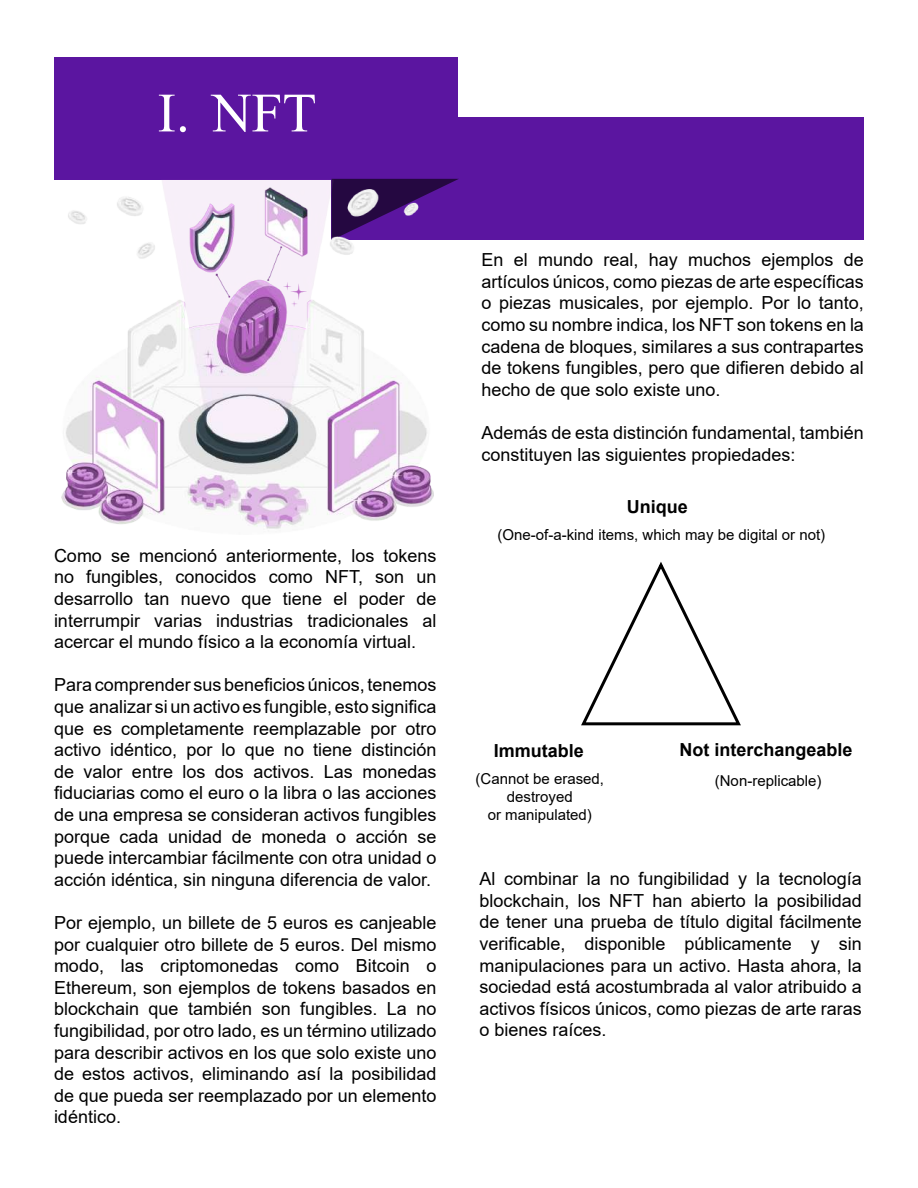
<style>
.page{position:relative;width:918px;height:1188px;background:#fff}
.page>*{position:absolute;margin:0;border:0;box-sizing:border-box;transform-origin:0 0}
.t1{font:55.5px "Times New Roman";color:#fff}
.t2{font:18px/21.6px "Arial";color:#000;text-align:justify}
.t3{font:700 18px "Arial";color:#000}
.t4{font:15px/18px "Arial";color:#000;text-align:center}
</style>
<div class="page">
<div style="left:332px;top:117px;width:532px;height:123px;background:#5b15a0"></div>
<div style="left:55px;top:57px;width:403px;height:123px;background:#5b15a0"></div>
<svg style="left:332px;top:179px;width:126px;height:12px"></svg>
<img style="left:62px;top:180px;width:372px;height:349px">
<svg style="left:581px;top:562px;width:160px;height:164px"></svg>
<h1 class="t1" style="left:158px;top:74px;width:160px">I. NFT</h1>
<p class="t2" style="left:54px;top:545px;width:384px">Como se mencionó anteriormente, los tokens no fungibles, conocidos como NFT, son un desarrollo tan nuevo que tiene el poder de interrumpir varias industrias tradicionales al acercar el mundo físico a la economía virtual.</p>
<p class="t2" style="left:54px;top:674px;width:384px">Para comprender sus beneficios únicos, tenemos que analizar si un activo es fungible, esto significa que es completamente reemplazable por otro activo idéntico, por lo que no tiene distinción de valor entre los dos activos. Las monedas fiduciarias como el euro o la libra o las acciones de una empresa se consideran activos fungibles porque cada unidad de moneda o acción se puede intercambiar fácilmente con otra unidad o acción idéntica, sin ninguna diferencia de valor.</p>
<p class="t2" style="left:54px;top:912px;width:384px">Por ejemplo, un billete de 5 euros es canjeable por cualquier otro billete de 5 euros. Del mismo modo, las criptomonedas como Bitcoin o Ethereum, son ejemplos de tokens basados en blockchain que también son fungibles. La no fungibilidad, por otro lado, es un término utilizado para describir activos en los que solo existe uno de estos activos, eliminando así la posibilidad de que pueda ser reemplazado por un elemento idéntico.</p>
<p class="t2" style="left:482px;top:249px;width:384px">En el mundo real, hay muchos ejemplos de artículos únicos, como piezas de arte específicas o piezas musicales, por ejemplo. Por lo tanto, como su nombre indica, los NFT son tokens en la cadena de bloques, similares a sus contrapartes de tokens fungibles, pero que difieren debido al hecho de que solo existe uno.</p>
<p class="t2" style="left:482px;top:422px;width:384px">Además de esta distinción fundamental, también constituyen las siguientes propiedades:</p>
<p class="t3" style="left:627px;top:494px;width:63px">Unique</p>
<p class="t4" style="left:498px;top:526px;width:329px">(One-of-a-kind items, which may be digital or not)</p>
<p class="t3" style="left:494px;top:738px;width:92px">Immutable</p>
<p class="t3" style="left:680px;top:737px;width:175px">Not interchangeable</p>
<p class="t4" style="left:476px;top:769px;width:130px">(Cannot be erased, destroyed<br>or manipulated)</p>
<p class="t4" style="left:715px;top:772px;width:108px">(Non-replicable)</p>
<p class="t2" style="left:479px;top:868px;width:384px">Al combinar la no fungibilidad y la tecnología blockchain, los NFT han abierto la posibilidad de tener una prueba de título digital fácilmente verificable, disponible públicamente y sin manipulaciones para un activo. Hasta ahora, la sociedad está acostumbrada al valor atribuido a activos físicos únicos, como piezas de arte raras o bienes raíces.</p>
</div>
